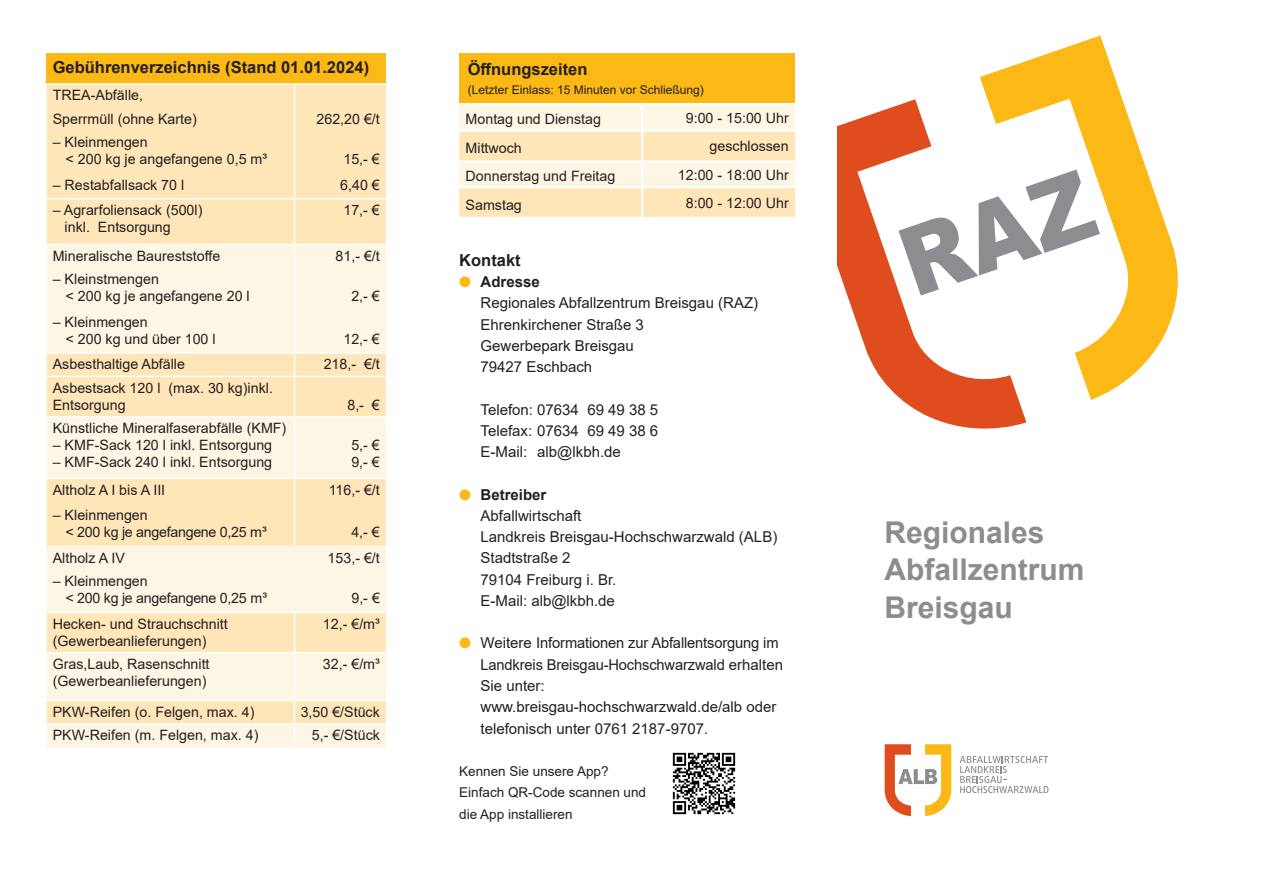
<style>
.page{position:relative;width:1263px;height:893px;background:#fff}
.page>*{position:absolute;margin:0;border:0;box-sizing:border-box;transform-origin:0 0}
.t1{font:700 30px/37.5px "Arial";color:#8b8d90}
.Tabelle_Kopfzeile{font:700 16.5px "Arial";color:#231f20}
.Fließtext{font:700 16.5px "Arial";color:#231f20}
.Fließtext-2{font:15px/21.3px "Arial";color:#231f20}
.t2{font:700 15px "Arial";color:#231f20}
.Tabellentext{font:14.25px/17px "Arial";color:#231f20}
.Tabellentext-2{font:14.25px/17px "Arial";letter-spacing:-.02em;color:#231f20}
.Fließtext-3{font:13.5px/21.3px "Arial";color:#231f20}
.Tabelle_Kopfzeile-2{font:12px "Arial";color:#231f20}
.s1{color:#fcb814}
</style>
<div class="page">
<div style="left:47px;top:53px;width:339px;height:31px;background:#fcb814"></div>
<div style="left:47px;top:85px;width:339px;height:159px;background:#fee6b9"></div>
<svg style="left:47px;top:245px;width:339px;height:502px;fill:#fef6e5"></svg>
<hr style="left:47px;top:83px;width:247px;height:2px;background:#fff">
<hr style="left:294px;top:83px;width:92px;height:2px;background:#fff">
<svg style="left:294px;top:85px;width:1px;height:46px"></svg>
<hr style="left:294px;top:131px;width:1px;height:42px;background:#fff">
<svg style="left:294px;top:173px;width:1px;height:25px"></svg>
<hr style="left:47px;top:198px;width:247px;height:2px;background:#fff">
<hr style="left:294px;top:198px;width:92px;height:2px;background:#fff">
<hr style="left:294px;top:200px;width:1px;height:44px;background:#fff">
<svg style="left:294px;top:245px;width:1px;height:23px"></svg>
<hr style="left:294px;top:268px;width:1px;height:42px;background:#fff">
<hr style="left:294px;top:310px;width:1px;height:42px;background:#fff">
<hr style="left:47px;top:352px;width:247px;height:2px;background:#fff">
<hr style="left:294px;top:352px;width:92px;height:2px;background:#fff">
<svg style="left:294px;top:354px;width:1px;height:22px"></svg>
<hr style="left:47px;top:376px;width:247px;height:1px;background:#fff">
<hr style="left:294px;top:376px;width:92px;height:1px;background:#fff">
<hr style="left:294px;top:377px;width:1px;height:39px;background:#fff">
<hr style="left:47px;top:416px;width:247px;height:1px;background:#fff">
<hr style="left:294px;top:416px;width:92px;height:1px;background:#fff">
<hr style="left:294px;top:417px;width:1px;height:61px;background:#fff">
<hr style="left:47px;top:478px;width:247px;height:1px;background:#fff">
<hr style="left:294px;top:478px;width:92px;height:1px;background:#fff">
<svg style="left:294px;top:479px;width:1px;height:25px"></svg>
<hr style="left:294px;top:504px;width:1px;height:42px;background:#fff">
<hr style="left:47px;top:546px;width:247px;height:1px;background:#fef6e5">
<hr style="left:294px;top:546px;width:92px;height:1px;background:#fef6e5">
<svg style="left:294px;top:547px;width:1px;height:23px"></svg>
<hr style="left:294px;top:570px;width:1px;height:42px;background:#fef6e5">
<hr style="left:47px;top:612px;width:247px;height:1px;background:#fff">
<hr style="left:294px;top:612px;width:92px;height:1px;background:#fff">
<hr style="left:294px;top:613px;width:1px;height:39px;background:#fff">
<hr style="left:47px;top:652px;width:247px;height:1px;background:#fff">
<hr style="left:294px;top:652px;width:92px;height:1px;background:#fff">
<hr style="left:294px;top:653px;width:1px;height:47px;background:#fff">
<hr style="left:47px;top:700px;width:247px;height:1px;background:#fff">
<hr style="left:294px;top:700px;width:92px;height:1px;background:#fff">
<hr style="left:47px;top:723px;width:247px;height:2px;background:#fff">
<hr style="left:294px;top:723px;width:92px;height:2px;background:#fff">
<svg style="left:294px;top:701px;width:1px;height:46px"></svg>
<div style="left:459px;top:53px;width:336px;height:51px;background:#fcb814"></div>
<svg style="left:459px;top:105px;width:336px;height:112px"></svg>
<hr style="left:459px;top:103px;width:183px;height:2px;background:#fff">
<hr style="left:641px;top:105px;width:2px;height:25px;background:#fff">
<hr style="left:642px;top:103px;width:153px;height:2px;background:#fff">
<hr style="left:459px;top:130px;width:183px;height:2px;background:#fff">
<hr style="left:641px;top:132px;width:2px;height:28px;background:#fff">
<hr style="left:642px;top:130px;width:153px;height:2px;background:#fff">
<hr style="left:459px;top:160px;width:183px;height:3px;background:#fff">
<hr style="left:641px;top:163px;width:2px;height:23px;background:#fff">
<hr style="left:642px;top:160px;width:153px;height:3px;background:#fff">
<hr style="left:459px;top:186px;width:183px;height:2px;background:#fff">
<hr style="left:641px;top:188px;width:2px;height:29px;background:#fff">
<hr style="left:642px;top:186px;width:153px;height:2px;background:#fff">
<img style="left:672px;top:752px;width:64px;height:63px">
<svg style="left:838px;top:99px;width:188px;height:330px"></svg>
<svg style="left:980px;top:36px;width:198px;height:364px"></svg>
<svg style="left:898px;top:169px;width:202px;height:127px"></svg>
<svg style="left:885px;top:744px;width:66px;height:72px"></svg>
<svg style="left:960px;top:756px;width:88px;height:37px"></svg>
<p class="Tabelle_Kopfzeile" style="left:53px;top:55px;width:318px">Gebührenverzeichnis (Stand 01.01.2024)</p>
<p class="Tabellentext" style="left:53px;top:87px;width:92px">TREA-Abfälle,</p>
<p class="Tabellentext" style="left:53px;top:110px;width:146px">Sperrmüll (ohne Karte)</p>
<p class="Tabellentext" style="left:316px;top:110px;width:65px">262,20 €/t</p>
<p class="Tabellentext" style="left:66px;top:134px;width:203px;text-indent:-13px">– Kleinmengen<br>&lt; 200 kg je angefangene 0,5 m³</p>
<p class="Tabellentext" style="left:343px;top:151px;width:38px">15,- €</p>
<p class="Tabellentext" style="left:53px;top:176px;width:133px">– Restabfallsack 70 l</p>
<p class="Tabellentext" style="left:340px;top:176px;width:41px">6,40 €</p>
<p class="Tabellentext" style="left:53px;top:202px;width:151px">– Agrarfoliensack (500l)</p>
<p class="Tabellentext" style="left:65px;top:219px;width:108px">inkl. Entsorgung</p>
<p class="Tabellentext" style="left:343px;top:202px;width:38px">17,- €</p>
<p class="Tabellentext" style="left:53px;top:247px;width:169px">Mineralische Baureststoffe</p>
<p class="Tabellentext" style="left:336px;top:247px;width:46px">81,- €/t</p>
<p class="Tabellentext" style="left:66px;top:271px;width:186px;text-indent:-13px">– Kleinstmengen<br>&lt; 200 kg je angefangene 20 l</p>
<p class="Tabellentext" style="left:351px;top:288px;width:30px">2,- €</p>
<p class="Tabellentext" style="left:66px;top:313px;width:152px;text-indent:-13px">– Kleinmengen<br>&lt; 200 kg und über 100 l</p>
<p class="Tabellentext" style="left:343px;top:330px;width:38px">12,- €</p>
<p class="Tabellentext" style="left:53px;top:356px;width:134px">Asbesthaltige Abfälle</p>
<p class="Tabellentext" style="left:324px;top:356px;width:58px">218,- €/t</p>
<p class="Tabellentext" style="left:53px;top:379px;width:222px">Asbestsack 120 l (max. 30 kg)inkl.<br>Entsorgung</p>
<p class="Tabellentext" style="left:347px;top:396px;width:34px">8,- €</p>
<p class="Tabellentext" style="left:53px;top:419px;width:235px">Künstliche Mineralfaserabfälle (KMF)</p>
<p class="Tabellentext" style="left:53px;top:437px;width:221px">– KMF-Sack 120 l inkl. Entsorgung</p>
<p class="Tabellentext" style="left:53px;top:454px;width:221px">– KMF-Sack 240 l inkl. Entsorgung</p>
<p class="Tabellentext" style="left:351px;top:437px;width:30px">5,- €</p>
<p class="Tabellentext" style="left:351px;top:454px;width:30px">9,- €</p>
<p class="Tabellentext" style="left:53px;top:481px;width:114px">Altholz A I bis A III</p>
<p class="Tabellentext" style="left:329px;top:481px;width:53px">116,- €/t</p>
<p class="Tabellentext-2" style="left:66px;top:507px;width:203px;text-indent:-13px">– Kleinmengen<br>&lt; 200 kg je angefangene 0,25 m³</p>
<p class="Tabellentext" style="left:351px;top:524px;width:30px">4,- €</p>
<p class="Tabellentext" style="left:53px;top:549px;width:74px">Altholz A IV</p>
<p class="Tabellentext" style="left:328px;top:549px;width:54px">153,- €/t</p>
<p class="Tabellentext-2" style="left:66px;top:573px;width:203px;text-indent:-13px">– Kleinmengen<br>&lt; 200 kg je angefangene 0,25 m³</p>
<p class="Tabellentext" style="left:351px;top:590px;width:30px">9,- €</p>
<p class="Tabellentext" style="left:53px;top:615px;width:177px">Hecken- und Strauchschnitt</p>
<p class="Tabellentext" style="left:53px;top:632px;width:155px">(Gewerbeanlieferungen)</p>
<p class="Tabellentext" style="left:53px;top:655px;width:158px">Gras,Laub, Rasenschnitt</p>
<p class="Tabellentext" style="left:53px;top:672px;width:155px">(Gewerbeanlieferungen)</p>
<p class="Tabellentext" style="left:323px;top:615px;width:59px">12,- €/m³</p>
<p class="Tabellentext" style="left:323px;top:655px;width:59px">32,- €/m³</p>
<p class="Tabellentext" style="left:53px;top:703px;width:203px">PKW-Reifen (o. Felgen, max. 4)</p>
<p class="Tabellentext" style="left:301px;top:703px;width:81px">3,50 €/Stück</p>
<p class="Tabellentext" style="left:53px;top:727px;width:207px">PKW-Reifen (m. Felgen, max. 4)</p>
<p class="Tabellentext" style="left:312px;top:727px;width:70px">5,- €/Stück</p>
<p class="Tabelle_Kopfzeile" style="left:468px;top:58px;width:121px">Öffnungszeiten</p>
<p class="Tabelle_Kopfzeile-2" style="left:468px;top:82px;width:238px">(Letzter Einlass: 15 Minuten vor Schließung)</p>
<p class="Tabellentext" style="left:466px;top:111px;width:137px">Montag und Dienstag</p>
<p class="Tabellentext" style="left:686px;top:109px;width:104px">9:00 - 15:00 Uhr</p>
<p class="Tabellentext" style="left:466px;top:140px;width:58px">Mittwoch</p>
<p class="Tabellentext" style="left:710px;top:138px;width:81px">geschlossen</p>
<p class="Tabellentext" style="left:466px;top:168px;width:151px">Donnerstag und Freitag</p>
<p class="Tabellentext" style="left:678px;top:166px;width:112px">12:00 - 18:00 Uhr</p>
<p class="Tabellentext" style="left:466px;top:196px;width:58px">Samstag</p>
<p class="Tabellentext" style="left:686px;top:194px;width:104px">8:00 - 12:00 Uhr</p>
<p class="Fließtext" style="left:459px;top:248px;width:63px">Kontakt</p>
<p class="t2" style="left:459px;top:271px;width:82px"><span class="s1">●</span> Adresse</p>
<p class="Fließtext-2" style="left:480px;top:292px;width:279px">Regionales Abfallzentrum Breisgau (RAZ)</p>
<p class="Fließtext-2" style="left:480px;top:314px;width:165px">Ehrenkirchener Straße 3</p>
<p class="Fließtext-2" style="left:480px;top:335px;width:155px">Gewerbepark Breisgau</p>
<p class="Fließtext-2" style="left:480px;top:356px;width:113px">79427 Eschbach</p>
<p class="Fließtext-2" style="left:480px;top:399px;width:179px">Telefon: 07634 69 49 38 5</p>
<p class="Fließtext-2" style="left:480px;top:420px;width:179px">Telefax: 07634 69 49 38 6</p>
<p class="Fließtext-2" style="left:480px;top:441px;width:142px">E-Mail: alb@lkbh.de</p>
<p class="t2" style="left:459px;top:484px;width:89px"><span class="s1">●</span> Betreiber</p>
<p class="Fließtext-2" style="left:480px;top:505px;width:102px">Abfallwirtschaft</p>
<p class="Fließtext-2" style="left:480px;top:526px;width:298px">Landkreis Breisgau-Hochschwarzwald (ALB)</p>
<p class="Fließtext-2" style="left:480px;top:547px;width:92px">Stadtstraße 2</p>
<p class="Fließtext-2" style="left:480px;top:569px;width:137px">79104 Freiburg i. Br.</p>
<p class="Fließtext-2" style="left:480px;top:590px;width:136px">E-Mail: alb@lkbh.de</p>
<p class="Fließtext-2" style="left:480px;top:632px;width:304px;text-indent:-21px"><span class="s1">●</span> Weitere Informationen zur Abfallentsorgung im Landkreis Breisgau-Hochschwarzwald erhalten Sie unter: www.breisgau-hochschwarzwald.de/alb oder telefonisch unter 0761 2187-9707.</p>
<p class="Fließtext-3" style="left:459px;top:761px;width:151px">Kennen Sie unsere App?</p>
<p class="Fließtext-3" style="left:459px;top:782px;width:188px">Einfach QR-Code scannen und die App installieren</p>
<h1 class="t1" style="left:884px;top:514px;width:202px">Regionales<br>Abfallzentrum<br>Breisgau</h1>
</div>
